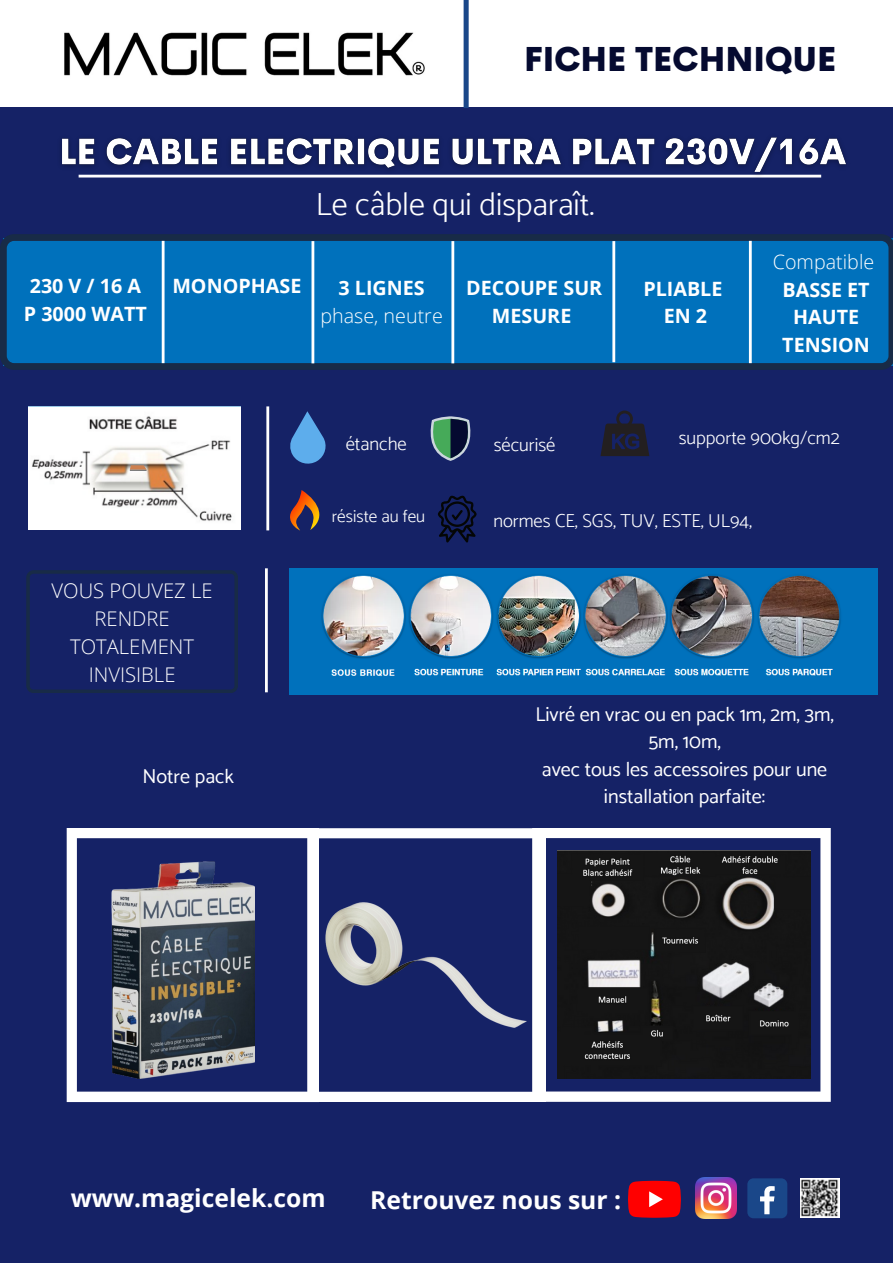
<style>
.page{position:relative;width:893px;height:1263px;background:#fff}
.page>*{position:absolute;margin:0;border:0;box-sizing:border-box;transform-origin:0 0}
.t1{font:800 33.53px "Cerebri Sans";color:#050a30}
.t2{font:300 32.25px "Catamaran";color:#fff}
.t3{font:700 24.67px "Open Sans";color:#fff}
.t4{font:300 20.25px/28.1px "Open Sans";color:#fff;text-align:center}
.t5{font:20.1px/27.6px "Catamaran";color:#fff;text-align:center}
.t6{font:700 19.73px/27.6px "Open Sans";color:#fff;text-align:center}
.t7{font:300 19.73px "Open Sans";color:#fff}
.t8{font:300 18.75px "Catamaran";color:#fff}
.t9{font:300 17.33px "Catamaran";color:#fff}
.s1{font-weight:300}
</style>
<div class="page">
<div style="left:0;top:108px;width:893px;height:1155px;background:#152266"></div>
<svg style="left:546px;top:828px;width:284px;height:274px"></svg>
<hr style="left:266px;top:406px;width:3px;height:124px;background:#fff">
<img style="left:289px;top:568px;width:588px;height:127px">
<hr style="left:265px;top:568px;width:3px;height:124px;background:#fff">
<svg style="left:26px;top:570px;width:212px;height:123px"></svg>
<svg style="left:0;top:234px;width:893px;height:136px;background:#0369ae"></svg>
<svg style="left:628px;top:1181px;width:53px;height:37px;background:#ef1014"></svg>
<img style="left:696px;top:1177px;width:41px;height:41px">
<div style="left:747px;top:1178px;width:40px;height:40px;background:#1a4789;border-radius:6px"></div>
<svg style="left:760px;top:1186px;width:14px;height:28px"></svg>
<svg style="left:290px;top:411px;width:36px;height:53px"></svg>
<svg style="left:290px;top:490px;width:30px;height:40px"></svg>
<svg style="left:430px;top:416px;width:41px;height:45px"></svg>
<svg style="left:600px;top:411px;width:49px;height:45px"></svg>
<svg style="left:438px;top:496px;width:38px;height:46px"></svg>
<img style="left:800px;top:1178px;width:39px;height:40px">
<hr style="left:162px;top:241px;width:2px;height:122px;background:#fff">
<hr style="left:311px;top:241px;width:3px;height:122px;background:#fff">
<hr style="left:749px;top:241px;width:2px;height:122px;background:#fff">
<hr style="left:612px;top:241px;width:3px;height:121px;background:#fff">
<hr style="left:451px;top:241px;width:3px;height:122px;background:#fff">
<img style="left:29px;top:406px;width:212px;height:124px">
<svg style="left:130px;top:465px;width:17px;height:6px"></svg>
<img style="left:557px;top:851px;width:253px;height:227px">
<div style="left:463px;top:0;width:6px;height:108px;background:#1a4789"></div>
<svg style="left:67px;top:828px;width:240px;height:274px"></svg>
<svg style="left:307px;top:828px;width:239px;height:274px"></svg>
<img style="left:325px;top:902px;width:202px;height:126px">
<img style="left:64px;top:32px;width:361px;height:44px">
<img style="left:61px;top:137px;width:785px;height:41px">
<p class="t1" style="left:524px;top:37px;width:313px">FICHE TECHNIQUE</p>
<p class="t6" style="left:30px;top:272px;width:113px">230V/16A</p>
<p class="t6" style="left:24px;top:299px;width:125px">P 3000 WATT</p>
<p class="t2" style="left:316px;top:185px;width:280px">Le câble qui disparaît.</p>
<p class="t6" style="left:172px;top:272px;width:130px">MONOPHASE</p>
<p class="t6" style="left:338px;top:274px;width:88px">3 LIGNES</p>
<p class="t7" style="left:320px;top:302px;width:124px">phase, neutre</p>
<p class="t6" style="left:466px;top:274px;width:138px">DECOUPE SUR<br>MESURE</p>
<p class="t6" style="left:643px;top:274px;width:81px">PLIABLE</p>
<p class="t6" style="left:664px;top:302px;width:45px">EN 2</p>
<p class="t6" style="left:773px;top:248px;width:103px"><span class="s1">Compatible<br></span>BASSE ET<br>HAUTE<br>TENSION</p>
<p class="t4" style="left:52px;top:576px;width:162px">VOUS POUVEZ LE<br>RENDRE<br>TOTALEMENT<br>INVISIBLE</p>
<p class="t5" style="left:142px;top:762px;width:93px">Notre pack</p>
<p class="t8" style="left:346px;top:433px;width:63px">étanche</p>
<p class="t9" style="left:332px;top:505px;width:95px">résiste au feu</p>
<p class="t8" style="left:494px;top:434px;width:63px">sécurisé</p>
<p class="t8" style="left:679px;top:427px;width:162px">supporte 900kg/cm2</p>
<p class="t8" style="left:493px;top:509px;width:260px">normes CE, SGS, TUV, ESTE, UL94,</p>
<p class="t5" style="left:535px;top:700px;width:300px">Livré en vrac ou en pack 1m, 2m, 3m,<br>5m, 10m,</p>
<p class="t5" style="left:542px;top:755px;width:287px">avec tous les accessoires pour une installation parfaite:</p>
<p class="t3" style="left:71px;top:1181px;width:256px">www.magicelek.com</p>
<p class="t3" style="left:370px;top:1182px;width:252px">Retrouvez nous sur :</p>
</div>
